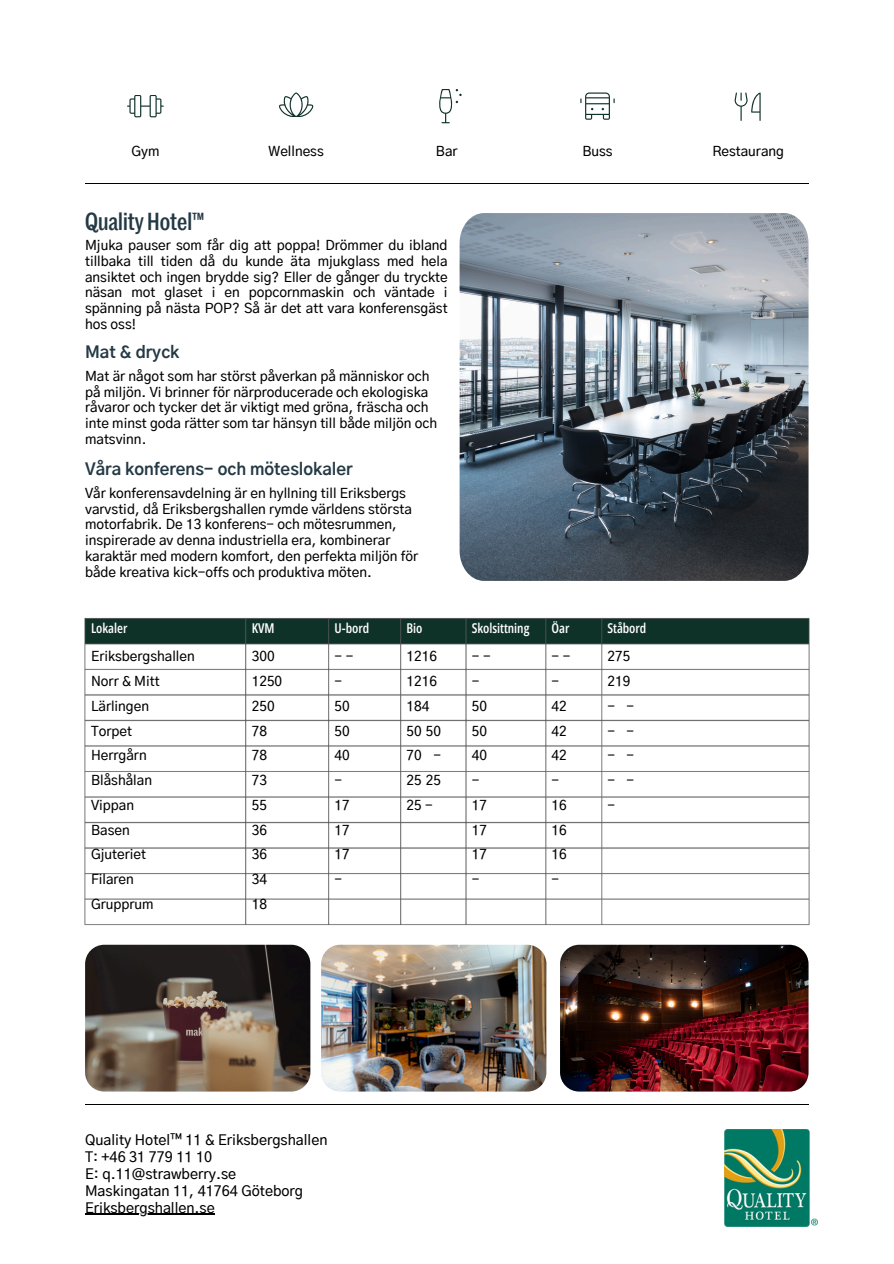
<style>
.page{position:relative;width:894px;height:1264px;background:#fff}
.page>*{position:absolute;margin:0;border:0;box-sizing:border-box;transform-origin:0 0}
.t1{font:500 24px "Marr Sans Cond App";letter-spacing:-.005em;color:#233944}
.t2{font:700 16.5px "Gothic A1";color:#233944}
.t3{font:500 14.25px/16.8px "Gothic A1";color:#000}
.t4{font:500 13.5px/24.8px "Gothic A1";color:#000}
.t5{font:600 13.5px "Open Sans Condensed";letter-spacing:-.005em;color:#fff}
</style>
<div class="page">
<hr style="left:85px;top:183px;width:723px;height:1px;background:#000">
<hr style="left:85px;top:1104px;width:723px;height:1px;background:#000">
<img style="left:459px;top:213px;width:349px;height:368px">
<img style="left:724px;top:1129px;width:93px;height:97px">
<svg style="left:127px;top:95px;width:37px;height:22px"></svg>
<svg style="left:279px;top:92px;width:34px;height:25px"></svg>
<svg style="left:439px;top:89px;width:22px;height:34px"></svg>
<svg style="left:580px;top:92px;width:34px;height:28px"></svg>
<svg style="left:734px;top:92px;width:26px;height:29px"></svg>
<img style="left:84px;top:617px;width:726px;height:309px">
<img style="left:85px;top:944px;width:225px;height:147px;border-radius:19px">
<hr style="left:85px;top:1213px;width:130px;height:1px;background:#000">
<img style="left:321px;top:944px;width:225px;height:147px;border-radius:19px">
<img style="left:560px;top:944px;width:248px;height:147px;border-radius:19px">
<p class="t4" style="left:131px;top:139px;width:29px">Gym</p>
<p class="t4" style="left:268px;top:139px;width:57px">Wellness</p>
<p class="t4" style="left:436px;top:139px;width:23px">Bar</p>
<p class="t4" style="left:582px;top:139px;width:32px">Buss</p>
<p class="t4" style="left:712px;top:139px;width:73px">Restaurang</p>
<p class="t1" style="left:85px;top:210px;width:121px">Quality Hotel™</p>
<p class="t4" style="left:85px;top:238px;width:364px;line-height:15.8px;text-align:justify">Mjuka pauser som får dig att poppa! Drömmer du ibland tillbaka till tiden då du kunde äta mjukglass med hela ansiktet och ingen brydde sig? Eller de gånger du tryckte näsan mot glaset i en popcornmaskin och väntade i spänning på nästa POP? Så är det att vara konferensgäst hos oss!</p>
<p class="t2" style="left:85px;top:345px;width:96px">Mat &amp; dryck</p>
<h1 class="t4" style="left:85px;top:364px;width:346px">Mat är något som har störst påverkan på människor och</h1>
<p class="t4" style="left:85px;top:380px;width:344px">på miljön. Vi brinner för närproducerade och ekologiska</p>
<p class="t4" style="left:85px;top:396px;width:345px">råvaror och tycker det är viktigt med gröna, fräscha och</p>
<p class="t4" style="left:85px;top:411px;width:353px">inte minst goda rätter som tar hänsyn till både miljön och</p>
<p class="t4" style="left:85px;top:427px;width:63px">matsvinn.</p>
<p class="t2" style="left:85px;top:462px;width:269px">Våra konferens- och möteslokaler</p>
<p class="t4" style="left:85px;top:481px;width:322px">Vår konferensavdelning är en hyllning till Eriksbergs</p>
<p class="t4" style="left:85px;top:497px;width:328px">varvstid, då Eriksbergshallen rymde världens största</p>
<p class="t4" style="left:85px;top:513px;width:313px">motorfabrik. De 13 konferens- och mötesrummen,</p>
<p class="t4" style="left:85px;top:528px;width:307px">inspirerade av denna industriella era, kombinerar</p>
<p class="t4" style="left:85px;top:544px;width:334px">karaktär med modern komfort, den perfekta miljön för</p>
<p class="t4" style="left:85px;top:560px;width:288px">både kreativa kick-offs och produktiva möten.</p>
<p class="t5" style="left:91px;top:619px;width:38px">Lokaler</p>
<p class="t5" style="left:252px;top:619px;width:24px">KVM</p>
<p class="t5" style="left:334px;top:619px;width:36px">U-bord</p>
<p class="t5" style="left:406px;top:619px;width:17px">Bio</p>
<p class="t5" style="left:471px;top:619px;width:59px">Skolsittning</p>
<p class="t5" style="left:551px;top:619px;width:19px">Öar</p>
<p class="t5" style="left:607px;top:619px;width:40px">Ståbord</p>
<p class="t4" style="left:91px;top:645px;width:105px">Eriksbergshallen<br>Norr &amp; Mitt<br>Lärlingen<br>Torpet<br>Herrgårn<br>Blåshålan<br>Vippan<br>Basen<br>Gjuteriet<br>Filaren<br>Grupprum</p>
<p class="t4" style="left:252px;top:645px;width:32px">300<br>1250<br>250<br>78<br>78<br>73<br>55<br>36<br>36<br>34<br>18</p>
<p class="t4" style="left:334px;top:645px;width:20px">- - -<br>50<br>50<br>40 -<br>17<br>17<br>17 -</p>
<p class="t4" style="left:406px;top:645px;width:36px">1216<br>1216<br>184<br>50 50<br>70 -<br>25 25<br>25 -</p>
<p class="t4" style="left:471px;top:645px;width:20px">- - -<br>50<br>50<br>40 -<br>17<br>17<br>17 -</p>
<p class="t4" style="left:551px;top:645px;width:20px">- - -<br>42<br>42<br>42 -<br>16<br>16<br>16 -</p>
<p class="t4" style="left:607px;top:645px;width:24px">275<br>219</p>
<p class="t4" style="left:607px;top:694px;width:28px">- -</p>
<p class="t4" style="left:607px;top:719px;width:28px">- -</p>
<p class="t4" style="left:607px;top:744px;width:28px">- -</p>
<p class="t4" style="left:607px;top:768px;width:28px">- - -</p>
<p class="t3" style="left:85px;top:1132px;width:244px">Quality Hotel™ 11 &amp; Eriksbergshallen<br>T: +46 31 779 11 10</p>
<p class="t3" style="left:85px;top:1166px;width:152px">E: q.11@strawberry.se</p>
<p class="t3" style="left:85px;top:1183px;width:219px">Maskingatan 11, 41764 Göteborg</p>
<p class="t3" style="left:85px;top:1199px;width:131px">Eriksbergshallen.se</p>
</div>
